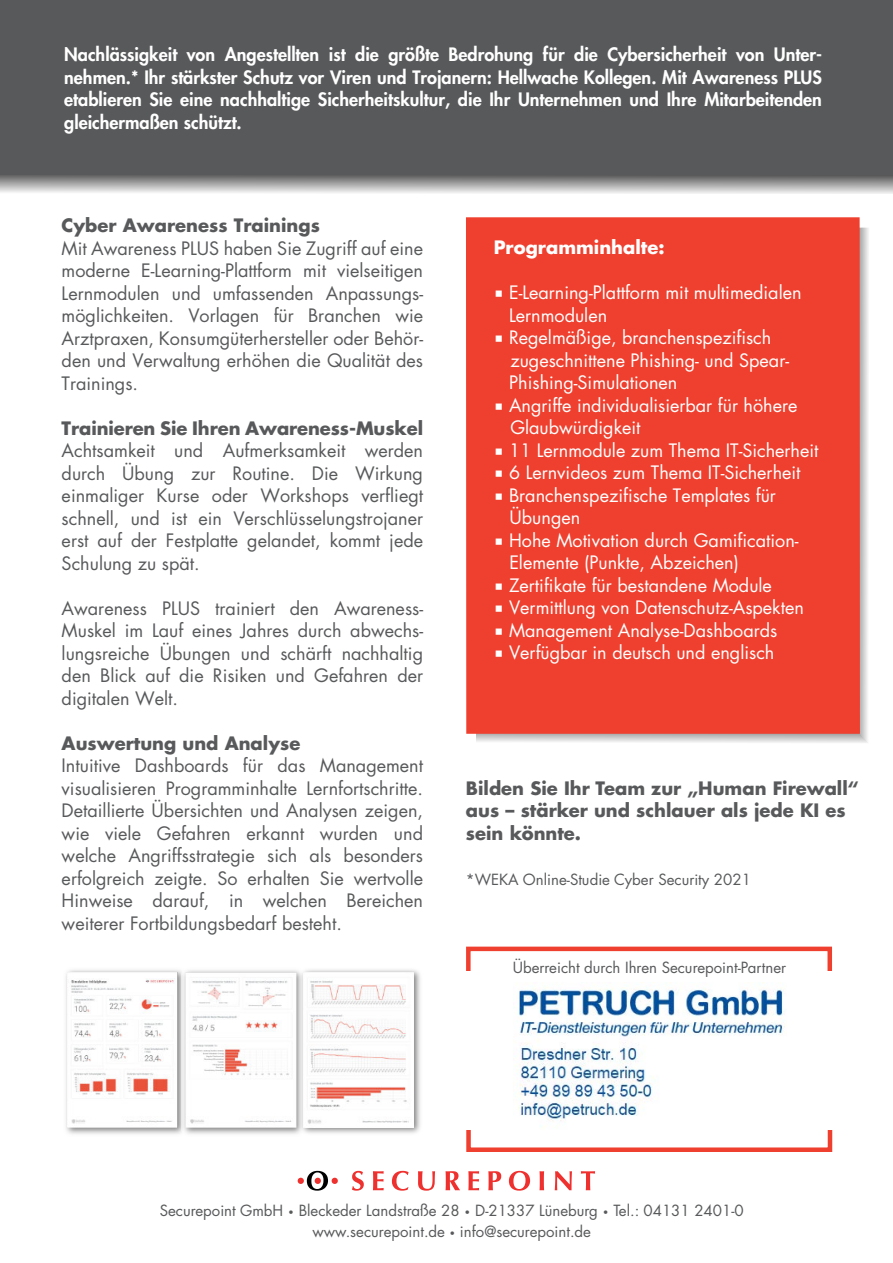
<style>
.page{position:relative;width:893px;height:1263px;background:#fff}
.page>*{position:absolute;margin:0;border:0;box-sizing:border-box;transform-origin:0 0}
.t1{font:18px/22.5px "Futura LT Pro";color:#58595b;text-align:justify}
.t2{font:18px/22.5px "Futura LT Pro";color:#fff}
.t3{font:800 18px/22.5px "Futura LT Pro";color:#fff;text-align:justify}
.t4{font:700 18px/22.5px "Futura LT Pro";color:#58595b}
.t5{font:700 18px "Futura LT Pro";color:#fff}
.t6{font:15px/21px "Futura LT Pro";color:#58595b;text-align:center}
.s1{font-family:"Lucida Grande"}
.s2{font-weight:700}
</style>
<div class="page">
<svg style="left:352px;top:1171px;width:12px;height:20px"></svg>
<svg style="left:373px;top:1171px;width:11px;height:19px"></svg>
<svg style="left:392px;top:1171px;width:17px;height:20px"></svg>
<svg style="left:418px;top:1171px;width:17px;height:20px"></svg>
<svg style="left:446px;top:1171px;width:14px;height:19px"></svg>
<svg style="left:468px;top:1171px;width:11px;height:19px"></svg>
<svg style="left:488px;top:1171px;width:13px;height:19px"></svg>
<svg style="left:509px;top:1171px;width:21px;height:20px"></svg>
<svg style="left:539px;top:1171px;width:5px;height:19px"></svg>
<svg style="left:555px;top:1171px;width:17px;height:19px"></svg>
<svg style="left:581px;top:1171px;width:14px;height:19px"></svg>
<svg style="left:298px;top:1171px;width:40px;height:20px"></svg>
<svg style="left:466px;top:1131px;width:366px;height:21px"></svg>
<svg style="left:466px;top:947px;width:366px;height:23px"></svg>
<img style="left:850px;top:228px;width:19px;height:515px">
<div style="left:466px;top:217px;width:394px;height:517px;background:#ef402f"></div>
<img style="left:0;top:175px;width:893px;height:19px">
<div style="left:0;top:0;width:893px;height:175px;background:#58595b"></div>
<img style="left:66px;top:970px;width:116px;height:164px">
<img style="left:68px;top:972px;width:110px;height:156px">
<img style="left:182px;top:970px;width:118px;height:164px">
<img style="left:185px;top:972px;width:111px;height:156px">
<img style="left:300px;top:969px;width:120px;height:165px">
<img style="left:304px;top:972px;width:110px;height:156px">
<img style="left:513px;top:987px;width:274px;height:147px">
<p class="t3" style="left:64px;top:44px;width:759px">Nachlässigkeit von Angestellten ist die größte Bedrohung für die Cybersicherheit von Unter&shy;nehmen.* Ihr stärkster Schutz vor Viren und Trojanern: Hellwache Kollegen. Mit Awareness PLUS etablieren Sie eine nachhaltige Sicherheitskultur, die Ihr Unternehmen und Ihre Mitarbeitenden gleichermaßen schützt.</p>
<p class="t4" style="left:62px;top:215px;width:260px">Cyber Awareness Trainings</p>
<p class="t1" style="left:62px;top:238px;width:363px">Mit Awareness PLUS haben Sie Zugriff auf eine moderne E-Learning-Plattform mit vielseitigen Lernmodulen und umfassenden Anpassungs&shy;möglichkeiten. Vorlagen für Branchen wie Arztpraxen, Konsumgüterhersteller oder Behör&shy;den und Verwaltung erhöhen die Qualität des Trainings.</p>
<p class="t4" style="left:62px;top:418px;width:363px">Trainieren Sie Ihren Awareness-Muskel</p>
<p class="t1" style="left:62px;top:440px;width:363px">Achtsamkeit und Aufmerksamkeit werden durch Übung zur Routine. Die Wirkung einmaliger Kurse oder Workshops verfliegt schnell, und ist ein Verschlüsselungstrojaner erst auf der Festplatte gelandet, kommt jede Schulung zu spät.</p>
<p class="t1" style="left:62px;top:598px;width:363px">Awareness PLUS trainiert den Awareness-Muskel im Lauf eines Jahres durch abwechs&shy;lungsreiche Übungen und schärft nachhaltig den Blick auf die Risiken und Gefahren der digitalen Welt.</p>
<p class="t4" style="left:62px;top:733px;width:240px">Auswertung und Analyse</p>
<p class="t1" style="left:62px;top:755px;width:363px">Intuitive Dashboards für das Management visualisieren Programminhalte Lernfortschritte.<br>Detaillierte Übersichten und Analysen zeigen, wie viele Gefahren erkannt wurden und welche Angriffsstrategie sich als besonders erfolgreich zeigte. So erhalten Sie wertvolle Hinweise darauf, in welchen Bereichen weiterer Fortbildungsbedarf besteht.</p>
<p class="t5" style="left:494px;top:239px;width:172px">Programminhalte:</p>
<p class="t2" style="left:509px;top:282px;width:294px;text-indent:-15px"><span class="s1">■</span> E-Learning-Plattform mit multimedialen<br>Lernmodulen</p>
<p class="t2" style="left:509px;top:327px;width:281px;text-indent:-15px"><span class="s1">■</span> Regelmäßige, branchenspezifisch zugeschnittene Phishing- und Spear-<br>Phishing-Simulationen</p>
<p class="t2" style="left:510px;top:395px;width:289px;text-indent:-17px"><span class="s1">■</span> Angriffe individualisierbar für höhere<br>Glaubwürdigkeit</p>
<p class="t2" style="left:494px;top:440px;width:326px"><span class="s1">■</span> 11 Lernmodule zum Thema IT-Sicherheit</p>
<p class="t2" style="left:494px;top:462px;width:308px"><span class="s1">■</span> 6 Lernvideos zum Thema IT-Sicherheit</p>
<p class="t2" style="left:510px;top:485px;width:268px;text-indent:-16px"><span class="s1">■</span> Branchenspezifische Templates für<br>Übungen</p>
<p class="t2" style="left:509px;top:530px;width:291px;text-indent:-16px"><span class="s1">■</span> Hohe Motivation durch Gamification-<br>Elemente (Punkte, Abzeichen)</p>
<p class="t2" style="left:494px;top:575px;width:280px"><span class="s1">■</span> Zertifikate für bestandene Module</p>
<p class="t2" style="left:494px;top:597px;width:312px"><span class="s1">■</span> Vermittlung von Datenschutz-Aspekten</p>
<p class="t2" style="left:494px;top:620px;width:285px"><span class="s1">■</span> Management Analyse-Dashboards</p>
<p class="t2" style="left:494px;top:642px;width:282px"><span class="s1">■</span> Verfügbar in deutsch und englisch</p>
<p class="t4" style="left:466px;top:778px;width:395px">Bilden Sie Ihr Team zur „Human Firewall“ aus – stärker und schlauer als jede KI es sein könnte.</p>
<p class="t6" style="left:466px;top:869px;width:286px">*WEKA Online-Studie Cyber Security 2021</p>
<p class="t6" style="left:513px;top:958px;width:275px">Überreicht durch Ihren Securepoint-Partner</p>
<p class="t6" style="left:160px;top:1200px;width:585px">Securepoint GmbH <span class="s2">·</span> Bleckeder Landstraße 28 <span class="s2">·</span> D-21337 Lüneburg <span class="s2">·</span> Tel.: 04131 2401-0 www.securepoint.de <span class="s2">·</span> info@securepoint.de</p>
</div>
